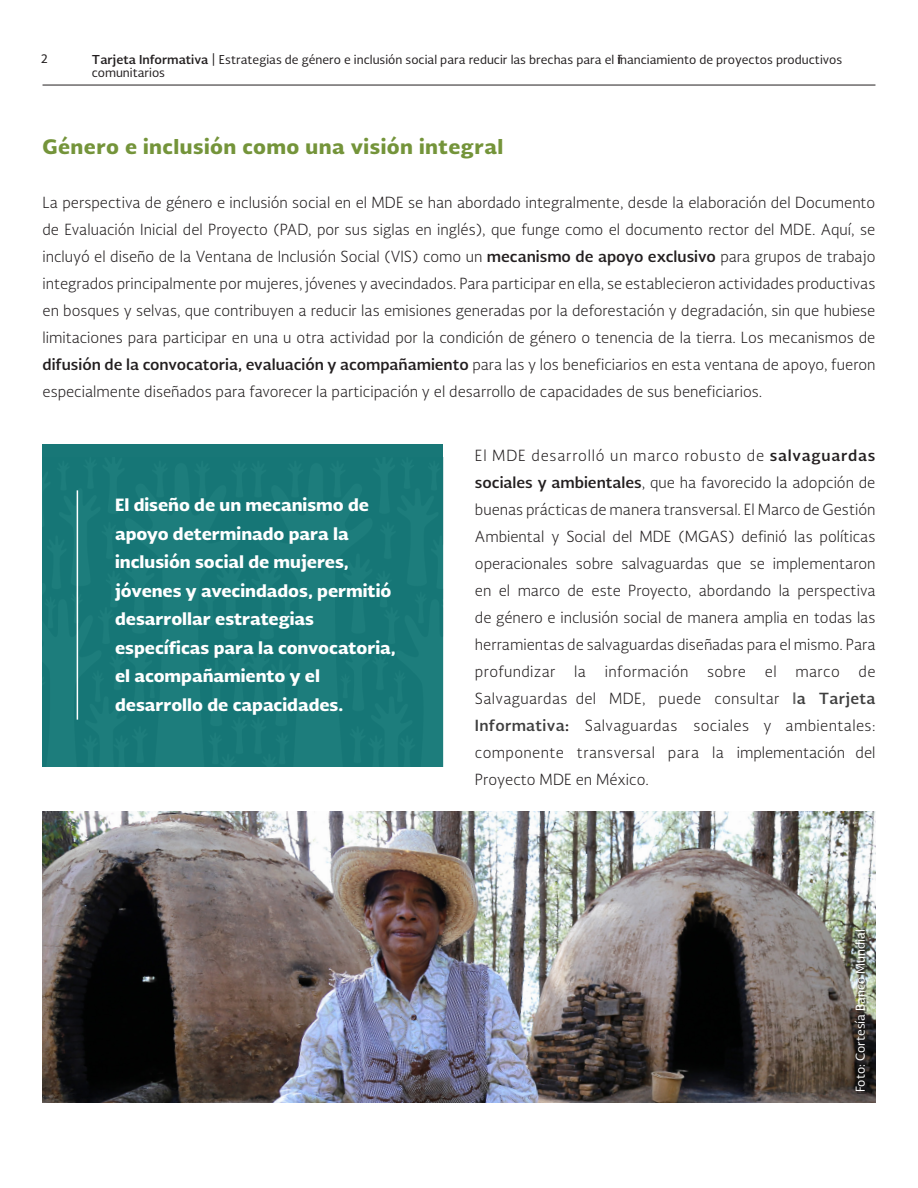
<style>
.page{position:relative;width:918px;height:1188px;background:#fff}
.page>*{position:absolute;margin:0;border:0;box-sizing:border-box;transform-origin:0 0}
.t1{font:900 19.5px "Soberana Sans";letter-spacing:.025em;color:#74943a}
.t2{font:900 16.5px/28.5px "Soberana Sans";color:#fff}
.t3{font:300 15px/27px "Soberana Sans";color:#231f20;text-align:justify}
.t4{font:300 15px "Soberana Sans";letter-spacing:.02em;color:#231f20}
.t5{font:12px/12.8px "Soberana Sans";color:#231f20}
.t6{font:12px "Soberana Sans";color:#fff}
.s1{font-weight:700}
.s2{font-weight:700;color:#676767}
.s3{font-weight:700;color:#3f3f3f}
</style>
<div class="page">
<hr style="left:43px;top:85px;width:832px;height:1px;background:#231f20">
<div style="left:43px;top:444px;width:400px;height:322px;background:#187777"></div>
<hr style="left:77px;top:490px;width:1px;height:230px;background:#fff">
<img style="left:43px;top:811px;width:832px;height:292px">
<div style="left:856px;top:931px;width:11px;height:163px;background:#231f20;opacity:.75"></div>
<p class="t5" style="left:40px;top:52px;width:9px">2</p>
<p class="t5" style="left:92px;top:53px;width:752px"><span class="s1">Tarjeta Informativa</span> | Estrategias de género e inclusión social para reducir las brechas para el financiamiento de proyectos productivos comunitarios</p>
<p class="t1" style="left:43px;top:133px;width:462px">Género e inclusión como una visión integral</p>
<p class="t3" style="left:43px;top:189px;width:834px">La perspectiva de género e inclusión social en el MDE se han abordado integralmente, desde la elaboración del Documento de Evaluación Inicial del Proyecto (PAD, por sus siglas en inglés), que funge como el documento rector del MDE. Aquí, se incluyó el diseño de la Ventana de Inclusión Social (VIS) como un <span class="s1">mecanismo de apoyo exclusivo</span> para grupos de trabajo integrados principalmente por mujeres, jóvenes y avecindados. Para participar en ella, se establecieron actividades productivas en bosques y selvas, que contribuyen a reducir las emisiones generadas por la deforestación y degradación, sin que hubiese limitaciones para participar en una u otra actividad por la condición de género o tenencia de la tierra. Los mecanismos de <span class="s1">difusión de la convocatoria, evaluación y acompañamiento</span> para las y los beneficiarios en esta ventana de apoyo, fueron especialmente diseñados para favorecer la participación y el desarrollo de capacidades de sus beneficiarios.</p>
<p class="t2" style="left:115px;top:490px;width:282px">El diseño de un mecanismo de apoyo determinado para la inclusión social de mujeres, jóvenes y avecindados, permitió desarrollar estrategias específicas para la convocatoria, el acompañamiento y el desarrollo de capacidades.</p>
<p class="t3" style="left:475px;top:442px;width:402px">El MDE desarrolló un marco robusto de <span class="s1">salvaguardas sociales y ambientales</span>, que ha favorecido la adopción de buenas prácticas de manera transversal. El Marco de Gestión Ambiental y Social del MDE (MGAS) definió las políticas operacionales sobre salvaguardas que se implementaron en el marco de este Proyecto, abordando la perspectiva de género e inclusión social de manera amplia en todas las herramientas de salvaguardas diseñadas para el mismo. Para profundizar</p>
<p class="t3" style="left:574px;top:658px;width:13px">la</p>
<p class="t4" style="left:605px;top:662px;width:85px">información</p>
<p class="t3" style="left:707px;top:658px;width:40px">sobre</p>
<p class="t3" style="left:765px;top:658px;width:13px">el</p>
<p class="t3" style="left:796px;top:658px;width:46px">marco</p>
<p class="t3" style="left:475px;top:658px;width:402px;text-indent:384px">de Salvaguardas del MDE, puede consultar <span class="s2">l</span><span class="s3">a Tarjeta Informativa</span><span class="s1">:</span> Salvaguardas sociales y ambientales: componente transversal para la implementación del Proyecto MDE en México.</p>
<p class="t6" style="left:852px;top:1092px;width:165px;rotate:-90deg">Foto: Cortesía Banco Mundial</p>
</div>
